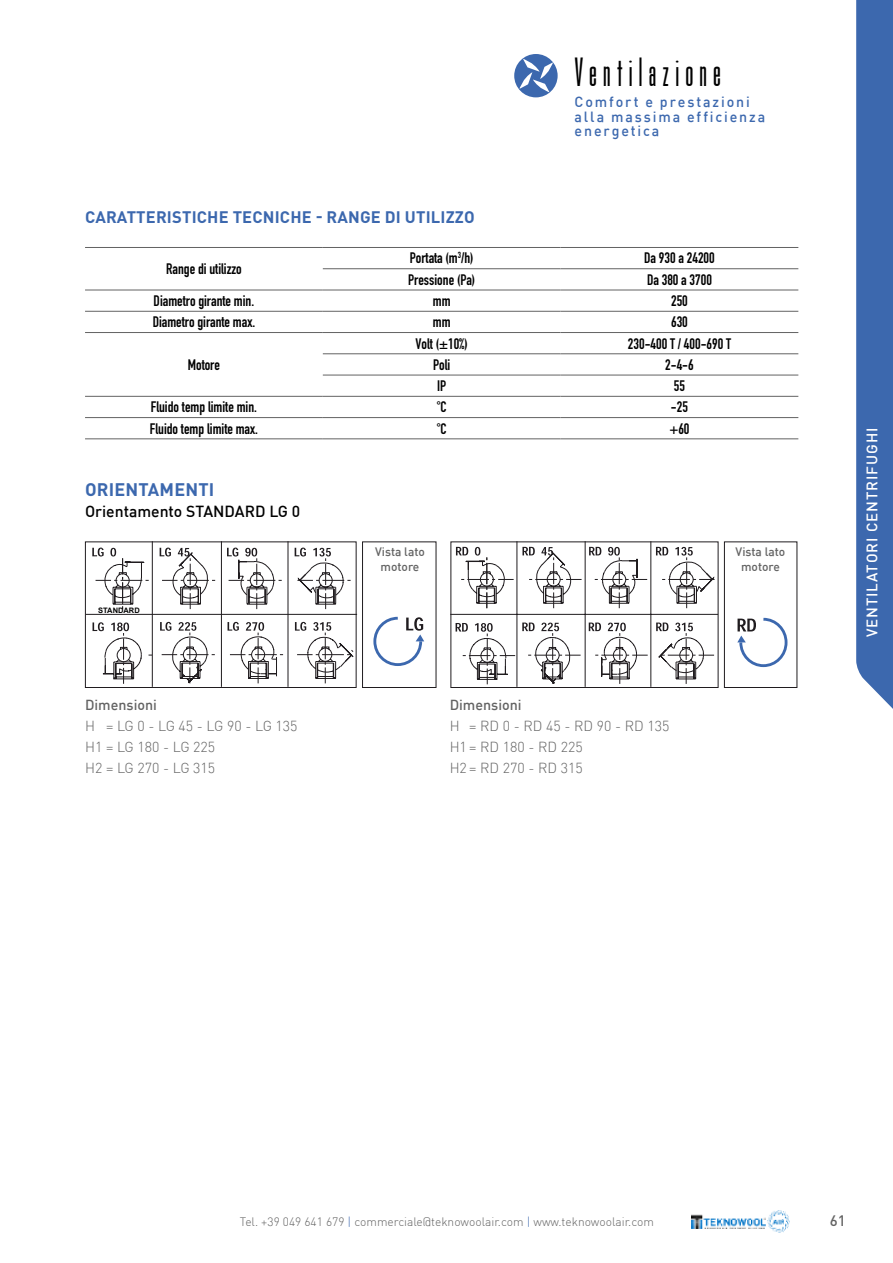
<style>
.page{position:relative;width:893px;height:1263px;background:#fff}
.page>*{position:absolute;margin:0;border:0;box-sizing:border-box;transform-origin:0 0}
.t1{font:42.75px "Bee Three";letter-spacing:.145em;color:#000}
.t2{font:700 18px "DIN Pro";letter-spacing:.01em;color:#3c68ae}
.t3{font:700 16.5px "DIN Pro";letter-spacing:.01em;color:#3c68ae}
.t4{font:500 15.75px "DIN";color:#000}
.t5{font:700 15px "DIN Condensed";color:#000}
.t6{font:500 15px "DIN";letter-spacing:.065em;color:#fff}
.t7{font:500 15px "DIN Pro";color:#636363}
.t8{font:500 14.55px/14.5px "DIN";letter-spacing:.13em;color:#3c68ae}
.t9{font:300 14.25px/21px "DIN";color:#636363}
.t10{font:500 14.25px "DIN";color:#636363}
.t11{font:300 12px "DIN";color:#636363}
.t12{font:500 12px/14.4px "DIN";color:#636363;text-align:center}
.t13{font:700 7.5px "Arial";color:#000}
.s1{color:#3c68ae}
</style>
<div class="page">
<div style="left:514px;top:54px;width:44px;height:43px;background:#3c68ae;border-radius:50%"></div>
<svg style="left:519px;top:59px;width:34px;height:33px"></svg>
<div style="left:856px;top:0;width:37px;height:709px;background:#3c68ae"></div>
<svg style="left:691px;top:1211px;width:99px;height:22px"></svg>
<img style="left:691px;top:1230px;width:91px;height:3px">
<hr style="left:85px;top:247px;width:238px;height:1px;background:#636363">
<hr style="left:323px;top:247px;width:238px;height:1px;background:#636363">
<hr style="left:561px;top:247px;width:237px;height:1px;background:#636363">
<hr style="left:323px;top:268px;width:238px;height:1px;background:#636363">
<hr style="left:561px;top:268px;width:237px;height:1px;background:#636363">
<hr style="left:85px;top:290px;width:238px;height:1px;background:#636363">
<hr style="left:323px;top:290px;width:238px;height:1px;background:#636363">
<hr style="left:561px;top:290px;width:237px;height:1px;background:#636363">
<hr style="left:85px;top:311px;width:238px;height:1px;background:#636363">
<hr style="left:323px;top:311px;width:238px;height:1px;background:#636363">
<hr style="left:561px;top:311px;width:237px;height:1px;background:#636363">
<hr style="left:85px;top:332px;width:238px;height:1px;background:#636363">
<hr style="left:323px;top:332px;width:238px;height:1px;background:#636363">
<hr style="left:561px;top:332px;width:237px;height:1px;background:#636363">
<hr style="left:323px;top:353px;width:238px;height:1px;background:#636363">
<hr style="left:561px;top:353px;width:237px;height:1px;background:#636363">
<hr style="left:323px;top:375px;width:238px;height:1px;background:#636363">
<hr style="left:561px;top:375px;width:237px;height:1px;background:#636363">
<hr style="left:85px;top:396px;width:238px;height:1px;background:#636363">
<hr style="left:323px;top:396px;width:238px;height:1px;background:#636363">
<hr style="left:561px;top:396px;width:237px;height:1px;background:#636363">
<hr style="left:85px;top:417px;width:238px;height:1px;background:#636363">
<hr style="left:323px;top:417px;width:238px;height:1px;background:#636363">
<hr style="left:561px;top:417px;width:237px;height:1px;background:#636363">
<hr style="left:85px;top:438px;width:238px;height:1px;background:#636363">
<hr style="left:323px;top:438px;width:238px;height:1px;background:#636363">
<hr style="left:561px;top:438px;width:237px;height:1px;background:#636363">
<svg style="left:85px;top:541px;width:352px;height:147px"></svg>
<hr style="left:152px;top:541px;width:1px;height:146px;background:#201c1f">
<hr style="left:221px;top:541px;width:1px;height:146px;background:#201c1f">
<hr style="left:288px;top:541px;width:1px;height:146px;background:#201c1f">
<svg style="left:372px;top:615px;width:52px;height:52px"></svg>
<div style="left:724px;top:541px;width:73px;height:147px;border:1px solid #201c1f"></div>
<svg style="left:456px;top:547px;width:259px;height:61px"></svg>
<svg style="left:456px;top:622px;width:258px;height:62px"></svg>
<svg style="left:737px;top:617px;width:51px;height:51px"></svg>
<div style="left:450px;top:541px;width:268px;height:147px;border:1px solid #201c1f"></div>
<hr style="left:450px;top:614px;width:268px;height:1px;background:#201c1f">
<hr style="left:517px;top:541px;width:1px;height:146px;background:#201c1f">
<hr style="left:585px;top:541px;width:1px;height:146px;background:#201c1f">
<hr style="left:650px;top:541px;width:1px;height:146px;background:#201c1f">
<p class="t3" style="left:85px;top:206px;width:391px">CARATTERISTICHE TECNICHE - RANGE DI UTILIZZO</p>
<h1 class="t1" style="left:575px;top:52px;width:148px">Ventilazione</h1>
<p class="t8" style="left:575px;top:96px;width:192px">Comfort e prestazioni alla massima efficienza energetica</p>
<p class="t5" style="left:166px;top:263px;width:77px">Range di utilizzo</p>
<p class="t5" style="left:410px;top:253px;width:65px">Portata (m<sup>3</sup>/h)</p>
<p class="t5" style="left:644px;top:253px;width:72px">Da 930 a 24200</p>
<p class="t5" style="left:408px;top:274px;width:69px">Pressione (Pa)</p>
<p class="t5" style="left:647px;top:274px;width:66px">Da 380 a 3700</p>
<p class="t5" style="left:154px;top:295px;width:102px">Diametro girante min.</p>
<p class="t5" style="left:433px;top:295px;width:19px">mm</p>
<p class="t5" style="left:671px;top:295px;width:18px">250</p>
<p class="t5" style="left:153px;top:317px;width:104px">Diametro girante max.</p>
<p class="t5" style="left:433px;top:317px;width:19px">mm</p>
<p class="t5" style="left:671px;top:317px;width:18px">630</p>
<p class="t5" style="left:188px;top:359px;width:34px">Motore</p>
<p class="t5" style="left:415px;top:338px;width:54px">Volt (±10%)</p>
<p class="t5" style="left:628px;top:338px;width:105px">230-400 T / 400-690 T</p>
<p class="t5" style="left:433px;top:359px;width:19px">Poli</p>
<p class="t5" style="left:665px;top:359px;width:30px">2-4-6</p>
<p class="t5" style="left:437px;top:380px;width:11px">IP</p>
<p class="t5" style="left:674px;top:380px;width:13px">55</p>
<p class="t5" style="left:151px;top:402px;width:108px">Fluido temp limite min.</p>
<p class="t5" style="left:437px;top:402px;width:12px">°C</p>
<p class="t5" style="left:671px;top:402px;width:18px">-25</p>
<p class="t5" style="left:150px;top:423px;width:110px">Fluido temp limite max.</p>
<p class="t5" style="left:437px;top:423px;width:12px">°C</p>
<p class="t5" style="left:669px;top:423px;width:22px">+60</p>
<p class="t2" style="left:85px;top:477px;width:131px">ORIENTAMENTI</p>
<p class="t4" style="left:85px;top:505px;width:217px">Orientamento STANDARD LG 0</p>
<p class="t13" style="left:98px;top:606px;width:43px">STANDARD</p>
<p class="t10" style="left:85px;top:699px;width:73px">Dimensioni</p>
<p class="t9" style="left:85px;top:716px;width:214px">H = LG 0 - LG 45 - LG 90 - LG 135<br>H1 = LG 180 - LG 225<br>H2 = LG 270 - LG 315</p>
<p class="t12" style="left:375px;top:546px;width:51px">Vista lato motore</p>
<p class="t12" style="left:736px;top:546px;width:51px">Vista lato motore</p>
<p class="t10" style="left:450px;top:699px;width:73px">Dimensioni</p>
<p class="t9" style="left:450px;top:716px;width:221px">H = RD 0 - RD 45 - RD 90 - RD 135<br>H1 = RD 180 - RD 225<br>H2 = RD 270 - RD 315</p>
<p class="t6" style="left:866px;top:637px;width:212px;rotate:-90deg">VENTILATORI CENTRIFUGHI</p>
<p class="t11" style="left:240px;top:1214px;width:416px">Tel. +39 049 641 679 <span class="s1">|</span> commerciale@teknowoolair.com <span class="s1">|</span> www.teknowoolair.com</p>
<p class="t7" style="left:830px;top:1210px;width:17px">61</p>
</div>
